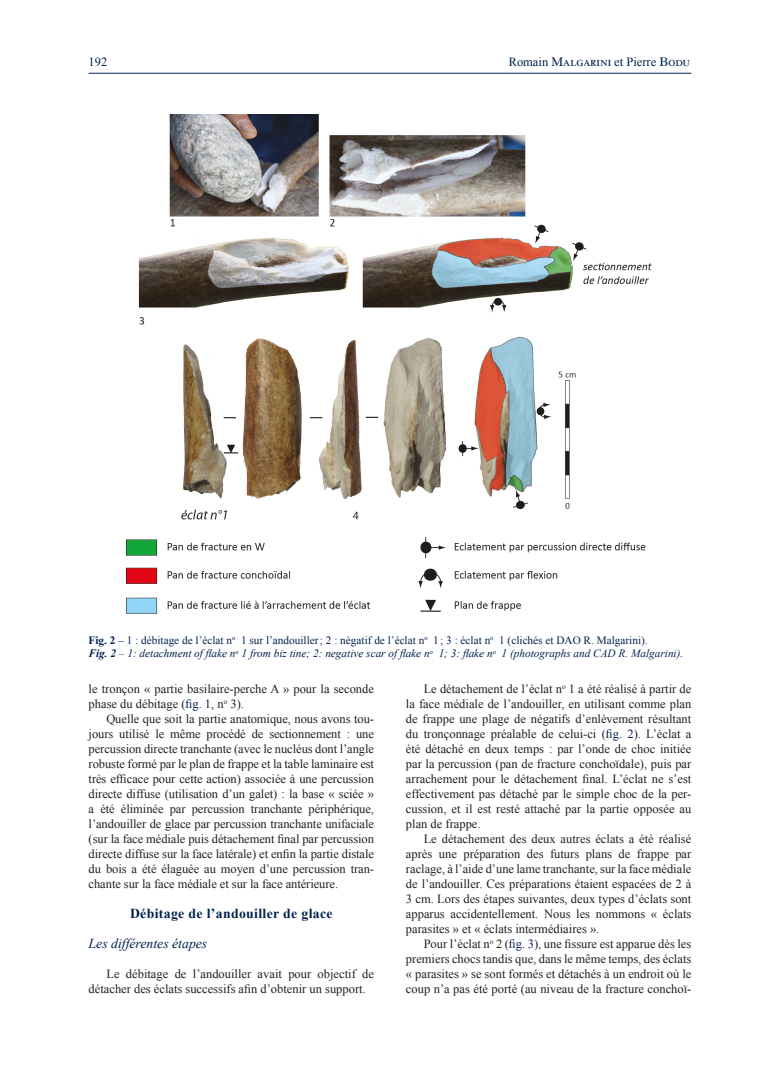
<style>
.page{position:relative;width:780px;height:1088px;background:#fff}
.page>*{position:absolute;margin:0;border:0;box-sizing:border-box;transform-origin:0 0}
.Titre2{font:700 13.75px "Times New Roman";letter-spacing:.025em;color:#00214f}
.Titre3{font:italic 13.75px "Times New Roman";color:#00214f}
.Sans_retrait_sans_le{font:12.5px/15px "Times New Roman";color:#231f20;text-align:justify}
.t1{font:12.5px "Times New Roman";color:#00214f}
.Figures{font:italic 11.25px "Times New Roman";color:#00214f}
.Figures-2{font:11.25px "Times New Roman";color:#00214f}
.s1{font-family:"Times Ten Roman SC"}
.s2{font-weight:700}
.s3{color:#00214f}
</style>
<div class="page">
<hr style="left:89px;top:73px;width:602px;height:1px;background:#00214f">
<img style="left:127px;top:114px;width:525px;height:500px">
<p class="t1" style="left:89px;top:53px;width:20px">192</p>
<p class="t1" style="left:508px;top:53px;width:183px">Romain <span class="s1">Malgarini</span> et Pierre <span class="s1">Bodu</span></p>
<p class="Figures-2" style="left:89px;top:632px;width:560px"><span class="s2">Fig. 2</span> – 1 : débitage de l’éclat n<sup>o</sup> 1 sur l’andouiller; 2 : négatif de l’éclat n<sup>o</sup> 1; 3 : éclat n<sup>o</sup> 1 (clichés et DAO R. Malgarini).</p>
<p class="Figures" style="left:89px;top:646px;width:596px"><span class="s2">Fig. 2</span> – 1: detachment of flake n<sup>o</sup> 1 from biz tine; 2: negative scar of flake n<sup>o</sup> 1; 3: flake n<sup>o</sup> 1 (photographs and CAD R. Malgarini).</p>
<p class="Sans_retrait_sans_le" style="left:89px;top:681px;width:287px">le tronçon « partie basilaire-perche A » pour la seconde phase du débitage (<span class="s3">fig. 1</span>, n<sup>o</sup> 3).</p>
<p class="Sans_retrait_sans_le" style="left:89px;top:711px;width:287px;text-indent:18px">Quelle que soit la partie anatomique, nous avons tou&shy;jours utilisé le même procédé de sectionnement : une percussion directe tranchante (avec le nucléus dont l’angle robuste formé par le plan de frappe et la table laminaire est très efficace pour cette action) associée à une percussion directe diffuse (utilisation d’un galet) : la base « sciée » a été éliminée par percussion tranchante périphérique, l’andouiller de glace par percussion tranchante unifaciale (sur la face médiale puis détachement final par percussion directe diffuse sur la face latérale) et enfin la partie distale du bois a été élaguée au moyen d’une percussion tran&shy;chante sur la face médiale et sur la face antérieure.</p>
<p class="Titre2" style="left:130px;top:904px;width:204px">Débitage de l’andouiller de glace</p>
<p class="Titre3" style="left:89px;top:934px;width:120px">Les différentes étapes</p>
<p class="Sans_retrait_sans_le" style="left:89px;top:966px;width:287px;text-indent:18px">Le débitage de l’andouiller avait pour objectif de détacher des éclats successifs afin d’obtenir un support.</p>
<p class="Sans_retrait_sans_le" style="left:406px;top:681px;width:287px;text-indent:18px">Le détachement de l’éclat n<sup>o</sup> 1 a été réalisé à partir de la face médiale de l’andouiller, en utilisant comme plan de frappe une plage de négatifs d’enlèvement résultant du tronçonnage préalable de celui-ci (<span class="s3">fig. 2</span>). L’éclat a été détaché en deux temps : par l’onde de choc initiée par la percussion (pan de fracture conchoïdale), puis par arrachement pour le détachement final. L’éclat ne s’est effectivement pas détaché par le simple choc de la per&shy;cussion, et il est resté attaché par la partie opposée au plan de frappe.</p>
<p class="Sans_retrait_sans_le" style="left:406px;top:831px;width:287px;text-indent:18px">Le détachement des deux autres éclats a été réalisé après une préparation des futurs plans de frappe par raclage, à l’aide d’une lame tranchante, sur la face médiale de l’andouiller. Ces préparations étaient espacées de 2 à 3 cm. Lors des étapes suivantes, deux types d’éclats sont apparus accidentellement. Nous les nommons « éclats parasites » et « éclats intermédiaires ».</p>
<p class="Sans_retrait_sans_le" style="left:406px;top:936px;width:287px;text-indent:18px">Pour l’éclat n<sup>o</sup> 2 (<span class="s3">fig. 3</span>), une fissure est apparue dès les premiers chocs tandis que, dans le même temps, des éclats « parasites » se sont formés et détachés à un endroit où le coup n’a pas été porté (au niveau de la fracture conchoï-</p>
</div>
